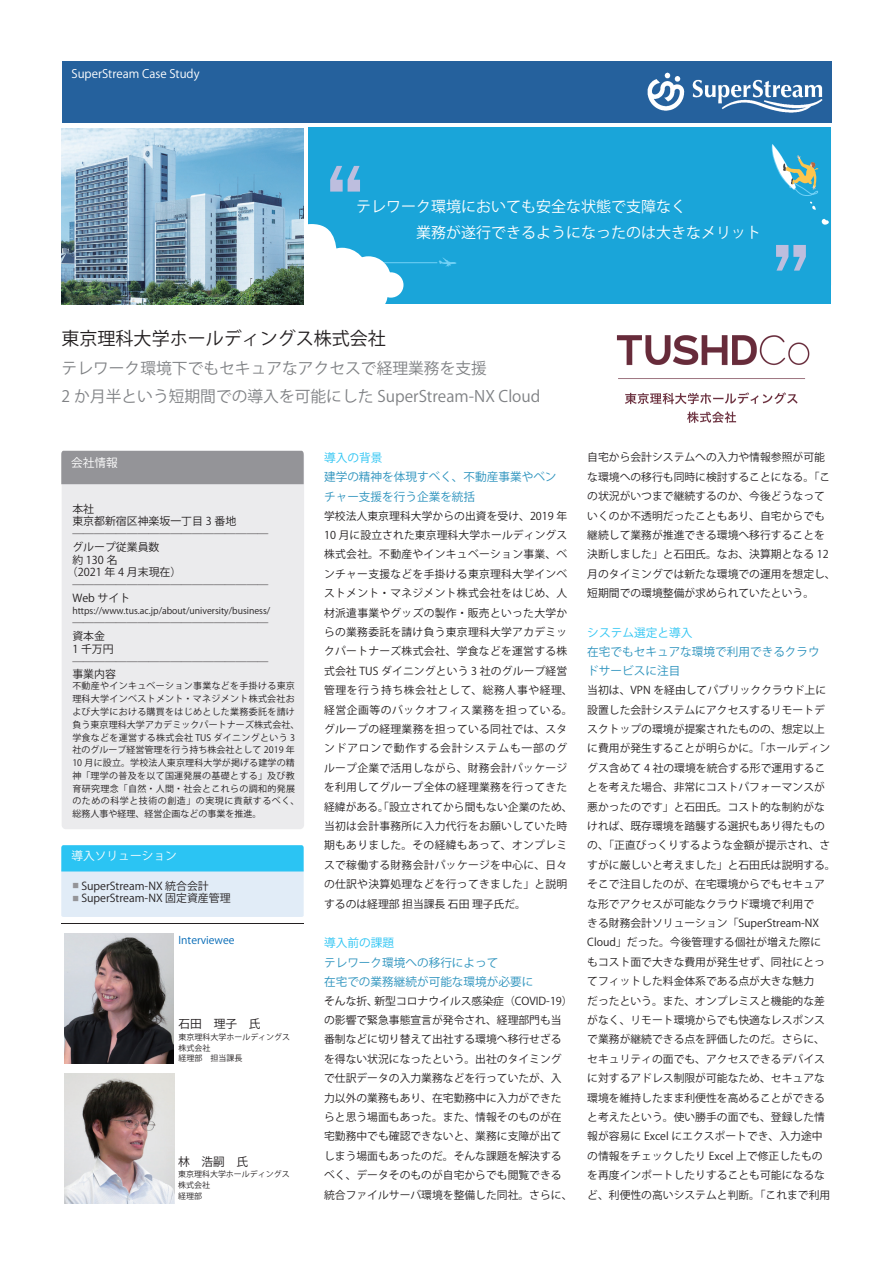
<style>
.page{position:relative;width:893px;height:1263px;background:#fff}
.page>*{position:absolute;margin:0;border:0;box-sizing:border-box;transform-origin:0 0}
.t1{font:18px "Koz Go Pro";color:#231f20}
.t2{font:15.75px/27.6px "Koz Go Pro";color:#808285}
.t3{font:15px/26.2px "Koz Go Pro";color:#fff}
.t4{font:11.7px/19.4px "Koz Go Pro";color:#2b92bd}
.t5{font:11.7px "Koz Go Pro";color:#fff}
.t6{font:11.7px "Koz Go Pro";color:#2bc4f3}
.t7{font:11.7px "Koz Go Pro";color:#231f20}
.t8{font:10.95px/12.8px "Koz Go Pro";color:#231f20}
.t9{font:10.8px/19.4px "Koz Go Pro";color:#231f20}
.t10{font:10.8px/19.4px "Koz Go Pro";letter-spacing:.025em;color:#231f20}
.t11{font:10.65px "Koz Go Pro";color:#0168b5}
.t12{font:9px/12.8px "Koz Go Pro";letter-spacing:.03em;color:#231f20}
.t13{font:9px "Koz Go Pro";color:#231f20}
.t14{font:7.95px/10.6px "Koz Go Pro";color:#231f20}
.t15{font:6.6px "Koz Go Pro";color:#949498}
</style>
<div class="page">
<div style="left:62px;top:452px;width:242px;height:377px;background:#ebebed;border-radius:4px"></div>
<div style="left:309px;top:128px;width:522px;height:176px;background:#1aa5d9"></div>
<div style="left:62px;top:61px;width:769px;height:62px;background:#25619d"></div>
<img style="left:647px;top:72px;width:176px;height:41px">
<svg style="left:438px;top:257px;width:18px;height:9px"></svg>
<hr style="left:338px;top:262px;width:99px;height:1px;background:#72d1f6">
<div style="left:346px;top:256px;width:45px;height:45px;background:#fff;border-radius:50%"></div>
<div style="left:378px;top:272px;width:25px;height:26px;background:#fff;border-radius:50%"></div>
<div style="left:356px;top:280px;width:31px;height:31px;background:#fff;border-radius:50%"></div>
<svg style="left:308px;top:224px;width:67px;height:80px"></svg>
<svg style="left:821px;top:219px;width:8px;height:6px"></svg>
<svg style="left:772px;top:144px;width:47px;height:66px"></svg>
<svg style="left:330px;top:166px;width:30px;height:26px"></svg>
<svg style="left:776px;top:245px;width:30px;height:26px"></svg>
<img style="left:65px;top:1074px;width:109px;height:130px">
<div style="left:61px;top:869px;width:243px;height:48px;background:#e1ecf7;border-radius:2px"></div>
<div style="left:61px;top:845px;width:243px;height:26px;background:#2bc4f3"></div>
<div style="left:61px;top:451px;width:243px;height:33px;background:#949498"></div>
<hr style="left:61px;top:923px;width:243px;height:1px;background:#231f20">
<img style="left:62px;top:129px;width:242px;height:176px">
<img style="left:616px;top:335px;width:194px;height:88px">
<img style="left:65px;top:934px;width:108px;height:130px">
<p class="t5" style="left:71px;top:66px;width:130px">SuperStream Case Study</p>
<h3 class="t3" style="left:356px;top:193px;width:407px">テレワーク環境においても安全な状態で支障なく<br>　　　　業務が遂行できるようになったのは大きなメリット</h3>
<h1 class="t1" style="left:62px;top:326px;width:325px">東京理科大学ホールディングス株式会社</h1>
<h2 class="t2" style="left:62px;top:355px;width:480px">テレワーク環境下でもセキュアなアクセスで経理業務を支援<br>2 か月半という短期間での導入を可能にした SuperStream-NX Cloud</h2>
<p class="t5" style="left:71px;top:455px;width:48px">会社情報</p>
<p class="t8" style="left:72px;top:502px;width:23px">本社</p>
<p class="t8" style="left:72px;top:515px;width:165px">東京都新宿区神楽坂一丁目 3 番地</p>
<p class="t8" style="left:72px;top:528px;width:198px">―───―──―───―──────</p>
<p class="t8" style="left:72px;top:541px;width:89px">グループ従業員数</p>
<p class="t8" style="left:72px;top:553px;width:47px">約 130 名</p>
<p class="t8" style="left:67px;top:566px;width:116px">（2021 年 4 月末現在(</p>
<p class="t8" style="left:72px;top:579px;width:198px">―───―──―───―──────</p>
<p class="t8" style="left:72px;top:592px;width:59px">Web サイト</p>
<p class="t13" style="left:72px;top:605px;width:199px">https://www.tus.ac j p. /about/university/business/</p>
<p class="t8" style="left:72px;top:617px;width:198px">―───―──―───―──────資本金<br>1 千万円―───―──―───―──────事業内容</p>
<p class="t12" style="left:72px;top:680px;width:229px">不動産やインキュベーション事業などを手掛ける東京理科大学インベストメント・マネジメント株式会社および大学における購買をはじめとした業務委託を請け負う東京理科大学アカデミックパートナーズ株式会社、学食などを運営する株式会社 TUS ダイニングという 3社のグループ経営管理を行う持ち株会社として 2019 年<br>10 月に設立。学校法人東京理科大学が掲げる建学の精神「理学の普及を以て国運発展の基礎とする」及び教育研究理念「自然・人間・社会とこれらの調和的発展のための科学と技術の創造」の実現に貢献するべく、総務人事や経理、経営企画などの事業を推進。</p>
<p class="t5" style="left:71px;top:848px;width:107px">導入ソリューション</p>
<p class="t8" style="left:81px;top:879px;width:129px">SuperStream-NX 統合会計</p>
<p class="t15" style="left:72px;top:881px;width:8px">■</p>
<p class="t8" style="left:81px;top:892px;width:151px">SuperStream-NX 固定資産管理</p>
<p class="t15" style="left:72px;top:894px;width:8px">■</p>
<p class="t11" style="left:179px;top:933px;width:57px">Interviewee</p>
<p class="t7" style="left:179px;top:1016px;width:83px">石田　理子　氏</p>
<p class="t14" style="left:179px;top:1032px;width:113px">東京理科大学ホールディングス株式会社<br>経理部　担当課長</p>
<p class="t7" style="left:178px;top:1154px;width:72px">林　浩嗣　氏</p>
<p class="t14" style="left:178px;top:1169px;width:113px">東京理科大学ホールディングス株式会社<br>経理部</p>
<p class="t6" style="left:324px;top:450px;width:60px">導入の背景</p>
<p class="t4" style="left:324px;top:468px;width:234px">建学の精神を体現すべく、不動産事業やベンチャー支援を行う企業を統括</p>
<p class="t10" style="left:324px;top:506px;width:250px">学校法人東京理科大学からの出資を受け、2019 年<br>10 月に設立された東京理科大学ホールディングス株式会社。不動産やインキュベーション事業、ベンチャー支援などを手掛ける東京理科大学インベストメント・マネジメント株式会社をはじめ、人材派遣事業やグッズの製作・販売といった大学からの業務委託を請け負う東京理科大学アカデミックパートナーズ株式会社、学食などを運営する株式会社 TUS ダイニングという 3 社のグループ経営管理を行う持ち株会社として、総務人事や経理、経営企画等のバックオフィス業務を担っている。グループの経理業務を担っている同社では、スタンドアロンで動作する会計システムも一部のグループ企業で活用しながら、財務会計パッケージを利用してグループ全体の経理業務を行ってきた経緯がある。「設立されてから間もない企業のため、当初は会計事務所に入力代行をお願いしていた時期もありました。その経緯もあって、オンプレミスで稼働する財務会計パッケージを中心に、日々の仕訳や決算処理などを行ってきました」と説明するのは経理部担当課長石田理子氏だ。</p>
<p class="t6" style="left:324px;top:935px;width:72px">導入前の課題</p>
<p class="t4" style="left:324px;top:953px;width:211px">テレワーク環境への移行によって<br>在宅での業務継続が可能な環境が必要に</p>
<p class="t9" style="left:374px;top:991px;width:200px">新型コロナウイルス感染症（COVID-19(</p>
<p class="t9" style="left:324px;top:991px;width:250px">そんな折、<br>の影響で緊急事態宣言が発令され、経理部門も当番制などに切り替えて出社する環境へ移行せざるを得ない状況になったという。出社のタイミングで仕訳データの入力業務などを行っていたが、入力以外の業務もあり、在宅勤務中に入力ができたらと思う場面もあった。また、情報そのものが在宅勤務中でも確認できないと、業務に支障が出てしまう場面もあったのだ。そんな課題を解決するべく、データそのものが自宅からでも閲覧できる統合ファイルサーバ環境を整備した同社。さらに、</p>
<p class="t9" style="left:587px;top:448px;width:250px">自宅から会計システムへの入力や情報参照が可能な環境への移行も同時に検討することになる。「この状況がいつまで継続するのか、今後どうなっていくのか不透明だったこともあり、自宅からでも継続して業務が推進できる環境へ移行することを決断しました」と石田氏。なお、決算期となる 12月のタイミングでは新たな環境での運用を想定し、短期間での環境整備が求められていたという。</p>
<p class="t6" style="left:587px;top:625px;width:107px">システム選定と導入</p>
<p class="t4" style="left:587px;top:642px;width:234px">在宅でもセキュアな環境で利用できるクラウドサービスに注目</p>
<p class="t9" style="left:587px;top:681px;width:250px">当初は、VPN を経由してパブリッククラウド上に設置した会計システムにアクセスするリモートデスクトップの環境が提案されたものの、想定以上に費用が発生することが明らかに。「ホールディングス含めて 4 社の環境を統合する形で運用することを考えた場合、非常にコストパフォーマンスが悪かったのです」と石田氏。コスト的な制約がなければ、既存環境を踏襲する選択もあり得たものの、「正直びっくりするような金額が提示され、さすがに厳しいと考えました」と石田氏は説明する。そこで注目したのが、在宅環境からでもセキュアな形でアクセスが可能なクラウド環境で利用で<br>きる財務会計ソリューション「SuperStream-NX<br>Cloud」だった。今後管理する個社が増えた際に<br>もコスト面で大きな費用が発生せず、同社にとってフィットした料金体系である点が大きな魅力<br>だったという。また、オンプレミスと機能的な差がなく、リモート環境からでも快適なレスポンスで業務が継続できる点を評価したのだ。さらに、セキュリティの面でも、アクセスできるデバイスに対するアドレス制限が可能なため、セキュアな環境を維持したまま利便性を高めることができると考えたという。使い勝手の面でも、登録した情報が容易に Excel にエクスポートでき、入力途中の情報をチェックしたり Excel 上で修正したものを再度インポートしたりすることも可能になるなど、利便性の高いシステムと判断。「これまで利用</p>
</div>
